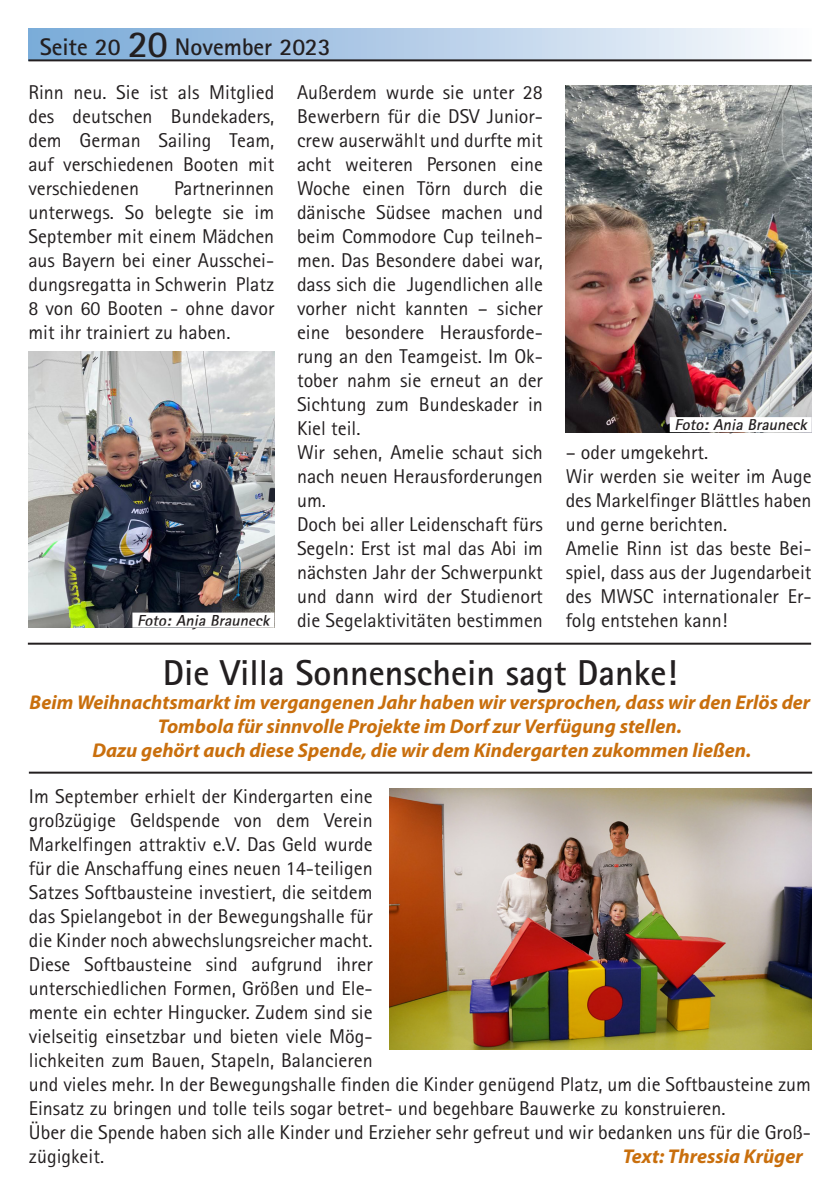
<style>
.page{position:relative;width:840px;height:1191px;background:#fff}
.page>*{position:absolute;margin:0;border:0;box-sizing:border-box;transform-origin:0 0}
.t1{font:700 36px "Rotis Sans Serif Std";color:#231f20}
.t2{font:700 24px "Rotis Sans Serif Std";color:#231f20}
.t3{font:20px/24px "Rotis Sans Serif";color:#231f20;text-align:justify}
.t4{font:italic 700 20px/24px "Myriad Pro";color:#c96f0d;text-align:center}
.t5{font:italic 700 16px "Rotis Sans Serif Std";color:#231f20}
.s1{font-size:38px}
</style>
<div class="page">
<div style="left:28px;top:28px;width:783px;height:32px;background:linear-gradient(to right,#77a7d7,#f9f9fc)"></div>
<hr style="left:28px;top:59px;width:783px;height:2px;background:#231f20">
<img style="left:28px;top:351px;width:246px;height:276px">
<img style="left:565px;top:85px;width:246px;height:347px">
<hr style="left:28px;top:642px;width:782px;height:2px;background:#231f20">
<hr style="left:29px;top:771px;width:782px;height:2px;background:#231f20">
<div style="left:133px;top:613px;width:140px;height:13px;background:#fff"></div>
<div style="left:132px;top:612px;width:142px;height:15px;border:2px solid #fff"></div>
<div style="left:670px;top:418px;width:140px;height:13px;background:#fff"></div>
<div style="left:669px;top:417px;width:142px;height:15px;border:2px solid #fff"></div>
<img style="left:389px;top:788px;width:422px;height:261px">
<p class="t2" style="left:40px;top:31px;width:292px">Seite 20 <span class="s1">20</span> November 2023</p>
<p class="t3" style="left:28px;top:80px;width:247px">Rinn neu. Sie ist als Mitglied des deutschen Bundekaders, dem German Sailing Team, auf verschiedenen Booten mit verschiedenen</p>
<p class="t3" style="left:297px;top:80px;width:247px">Außerdem wurde sie unter 28<br>Bewerbern für die DSV Junior&shy;crew auserwählt und durfte mit acht weiteren Personen eine Woche einen Törn durch die dänische Südsee machen und beim Commodore Cup teilneh&shy;men. Das Besondere dabei war, dass sich die Jugendlichen alle vorher nicht kannten – sicher eine besondere Herausforde&shy;rung an den Teamgeist. Im Ok&shy;tober nahm sie erneut an der Sichtung zum Bundeskader in Kiel teil.</p>
<p class="t3" style="left:297px;top:440px;width:247px">Wir sehen, Amelie schaut sich nach neuen Herausforderungen um.</p>
<p class="t3" style="left:297px;top:512px;width:247px">Doch bei aller Leidenschaft fürs Segeln: Erst ist mal das Abi im nächsten Jahr der Schwerpunkt und dann wird der Studienort die Segelaktivitäten bestimmen</p>
<p class="t3" style="left:28px;top:176px;width:247px;text-indent:146px">Partnerinnen unterwegs. So belegte sie im September mit einem Mädchen aus Bayern bei einer Ausschei&shy;dungsregatta in Schwerin Platz 8 von 60 Booten - ohne davor mit ihr trainiert zu haben.</p>
<p class="t5" style="left:674px;top:414px;width:137px">Foto: Anja Brauneck</p>
<p class="t3" style="left:565px;top:440px;width:144px">– oder umgekehrt.</p>
<p class="t3" style="left:565px;top:464px;width:247px">Wir werden sie weiter im Auge des Markelfinger Blättles haben und gerne berichten.</p>
<p class="t3" style="left:565px;top:536px;width:247px">Amelie Rinn ist das beste Bei&shy;spiel, dass aus der Jugendarbeit des MWSC internationaler Er-</p>
<p class="t5" style="left:137px;top:610px;width:137px">Foto: Anja Brauneck</p>
<p class="t3" style="left:565px;top:608px;width:163px">folg entstehen kann!</p>
<p class="t1" style="left:163px;top:649px;width:515px">Die Villa Sonnenschein sagt Danke!</p>
<p class="t4" style="left:30px;top:689px;width:781px">Beim Weihnachtsmarkt im vergangenen Jahr haben wir versprochen, dass wir den Erlös der<br>Tombola für sinnvolle Projekte im Dorf zur Verfügung stellen.</p>
<p class="t4" style="left:92px;top:737px;width:660px">Dazu gehört auch diese Spende, die wir dem Kindergarten zukommen ließen.</p>
<p class="t3" style="left:29px;top:783px;width:345px">Im September erhielt der Kindergarten eine großzügige Geldspende von dem Verein Markelfingen attraktiv e.V. Das Geld wurde für die Anschaffung eines neuen 14-teiligen Satzes Softbausteine investiert, die seitdem das Spielangebot in der Bewegungshalle für die Kinder noch abwechslungsreicher macht.</p>
<p class="t3" style="left:29px;top:951px;width:783px;text-align:left">Diese Softbausteine sind aufgrund ihrer<br>unterschiedlichen Formen, Größen und Ele-<br>mente ein echter Hingucker. Zudem sind sie<br>vielseitig einsetzbar und bieten viele Mög-<br>lichkeiten zum Bauen, Stapeln, Balancieren<br>und vieles mehr. In der Bewegungshalle finden die Kinder genügend Platz, um die Softbausteine zum Einsatz zu bringen und tolle teils sogar betret- und begehbare Bauwerke zu konstruieren.</p>
<p class="t3" style="left:29px;top:1119px;width:783px">Über die Spende haben sich alle Kinder und Erzieher sehr gefreut und wir bedanken uns für die Groß&shy;zügigkeit.</p>
<p class="t4" style="left:622px;top:1143px;width:181px">Text: Thressia Krüger</p>
</div>
